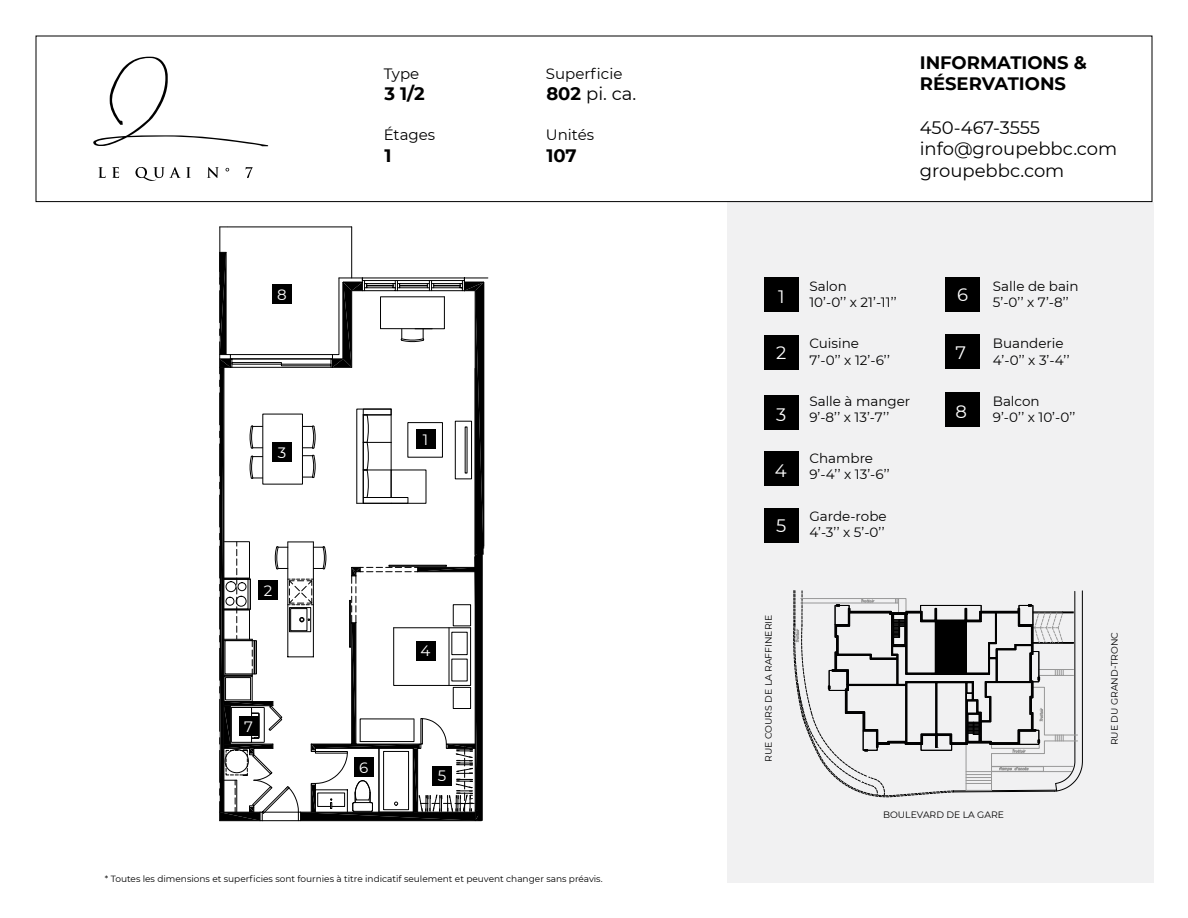
<style>
.page{position:relative;width:1188px;height:918px;background:#fff}
.page>*{position:absolute;margin:0;border:0;box-sizing:border-box;transform-origin:0 0}
.t1{font:18px/21.6px "Montserrat";color:#000}
.t2{font:700 18px/21.6px "Montserrat";color:#000}
.t3{font:18px "Montserrat";color:#fff}
.t4{font:15px "Montserrat";color:#000}
.t5{font:15px "Montserrat";color:#fff}
.t6{font:13.5px/16.2px "Montserrat";color:#000}
.t7{font:9.3px "Montserrat";color:#000}
.t8{font:9px "Montserrat";color:#000}
.s1{font-weight:700}
</style>
<div class="page">
<div style="left:727px;top:203px;width:426px;height:680px;background:#f1f1f2"></div>
<div style="left:36px;top:36px;width:1116px;height:166px;background:#fff;border:1px solid #000"></div>
<svg style="left:93px;top:57px;width:175px;height:89px"></svg>
<svg style="left:98px;top:167px;width:8px;height:11px"></svg>
<svg style="left:112px;top:167px;width:7px;height:11px"></svg>
<svg style="left:135px;top:167px;width:56px;height:14px"></svg>
<svg style="left:207px;top:167px;width:12px;height:11px"></svg>
<svg style="left:246px;top:167px;width:7px;height:11px"></svg>
<div style="left:764px;top:277px;width:35px;height:35px;background:#000"></div>
<div style="left:764px;top:335px;width:35px;height:35px;background:#000"></div>
<div style="left:764px;top:395px;width:35px;height:34px;background:#000"></div>
<div style="left:764px;top:452px;width:35px;height:34px;background:#000"></div>
<div style="left:945px;top:277px;width:35px;height:35px;background:#000"></div>
<div style="left:945px;top:392px;width:35px;height:35px;background:#000"></div>
<div style="left:945px;top:334px;width:35px;height:35px;background:#000"></div>
<div style="left:764px;top:508px;width:35px;height:35px;background:#000"></div>
<hr style="left:228px;top:227px;width:124px;height:1px;background:#000">
<hr style="left:351px;top:227px;width:1px;height:51px;background:#000">
<hr style="left:220px;top:227px;width:1px;height:51px;background:#000">
<svg style="left:219px;top:252px;width:269px;height:569px"></svg>
<svg style="left:793px;top:590px;width:290px;height:208px"></svg>
<div style="left:416px;top:429px;width:19px;height:20px;background:#000"></div>
<div style="left:258px;top:581px;width:20px;height:19px;background:#000"></div>
<div style="left:272px;top:442px;width:20px;height:20px;background:#000"></div>
<div style="left:416px;top:641px;width:19px;height:19px;background:#000"></div>
<div style="left:432px;top:766px;width:20px;height:19px;background:#000"></div>
<div style="left:354px;top:757px;width:19px;height:20px;background:#000"></div>
<div style="left:239px;top:717px;width:19px;height:19px;background:#000"></div>
<div style="left:272px;top:285px;width:20px;height:19px;background:#000"></div>
<p class="t4" style="left:384px;top:63px;width:37px">Type</p>
<p class="t4" style="left:546px;top:63px;width:78px">Superficie</p>
<h1 class="t2" style="left:384px;top:82px;width:42px">3 1/2</h1>
<h1 class="t1" style="left:546px;top:83px;width:91px"><span class="s1">802</span> pi. ca.</h1>
<p class="t4" style="left:384px;top:124px;width:53px">Étages</p>
<p class="t4" style="left:546px;top:124px;width:50px">Unités</p>
<p class="t5" style="left:277px;top:285px;width:11px">8</p>
<p class="t5" style="left:278px;top:442px;width:10px">3</p>
<p class="t5" style="left:264px;top:581px;width:10px">2</p>
<p class="t5" style="left:244px;top:717px;width:10px">7</p>
<h1 class="t2" style="left:384px;top:144px;width:9px">1</h1>
<h1 class="t2" style="left:546px;top:144px;width:32px">107</h1>
<p class="t5" style="left:423px;top:429px;width:7px">1</p>
<p class="t5" style="left:359px;top:757px;width:11px">6</p>
<p class="t5" style="left:421px;top:641px;width:11px">4</p>
<p class="t5" style="left:438px;top:766px;width:10px">5</p>
<p class="t8" style="left:105px;top:873px;width:499px">* Toutes les dimensions et superficies sont fournies à titre indicatif seulement et peuvent changer sans préavis.</p>
<h1 class="t2" style="left:920px;top:51px;width:169px">INFORMATIONS &amp;<br>RÉSERVATIONS</h1>
<h1 class="t1" style="left:920px;top:116px;width:199px">450-467-3555 info@groupebbc.com groupebbc.com</h1>
<h1 class="t3" style="left:778px;top:284px;width:8px">1</h1>
<h1 class="t3" style="left:776px;top:340px;width:12px">2</h1>
<h1 class="t3" style="left:776px;top:402px;width:12px">3</h1>
<h1 class="t3" style="left:775px;top:459px;width:13px">4</h1>
<h1 class="t3" style="left:776px;top:513px;width:12px">5</h1>
<p class="t6" style="left:809px;top:277px;width:89px">Salon<br>10’-0’’ x 21’-11’’</p>
<p class="t6" style="left:993px;top:277px;width:87px">Salle de bain<br>5’-0’’ x 7’-8’’</p>
<p class="t6" style="left:809px;top:335px;width:82px">Cuisine<br>7’-0’’ x 12’-6’’</p>
<p class="t6" style="left:993px;top:335px;width:78px">Buanderie<br>4’-0’’ x 3’-4’’</p>
<p class="t6" style="left:809px;top:392px;width:103px">Salle à manger<br>9’-8’’ x 13’-7’’</p>
<p class="t6" style="left:993px;top:392px;width:84px">Balcon<br>9’-0’’ x 10’-0’’</p>
<p class="t6" style="left:809px;top:450px;width:82px">Chambre<br>9’-4’’ x 13’-6’’</p>
<p class="t6" style="left:809px;top:507px;width:79px">Garde-robe<br>4’-3’’ x 5’-0’’</p>
<h1 class="t3" style="left:957px;top:282px;width:12px">6</h1>
<h1 class="t3" style="left:955px;top:340px;width:12px">7</h1>
<h1 class="t3" style="left:955px;top:400px;width:13px">8</h1>
<p class="t7" style="left:762px;top:762px;width:149px;rotate:-90deg">RUE COURS DE LA RAFFINERIE</p>
<p class="t7" style="left:883px;top:809px;width:122px">BOULEVARD DE LA GARE</p>
<p class="t7" style="left:1108px;top:745px;width:115px;rotate:-90deg">RUE DU GRAND-TRONC</p>
</div>
